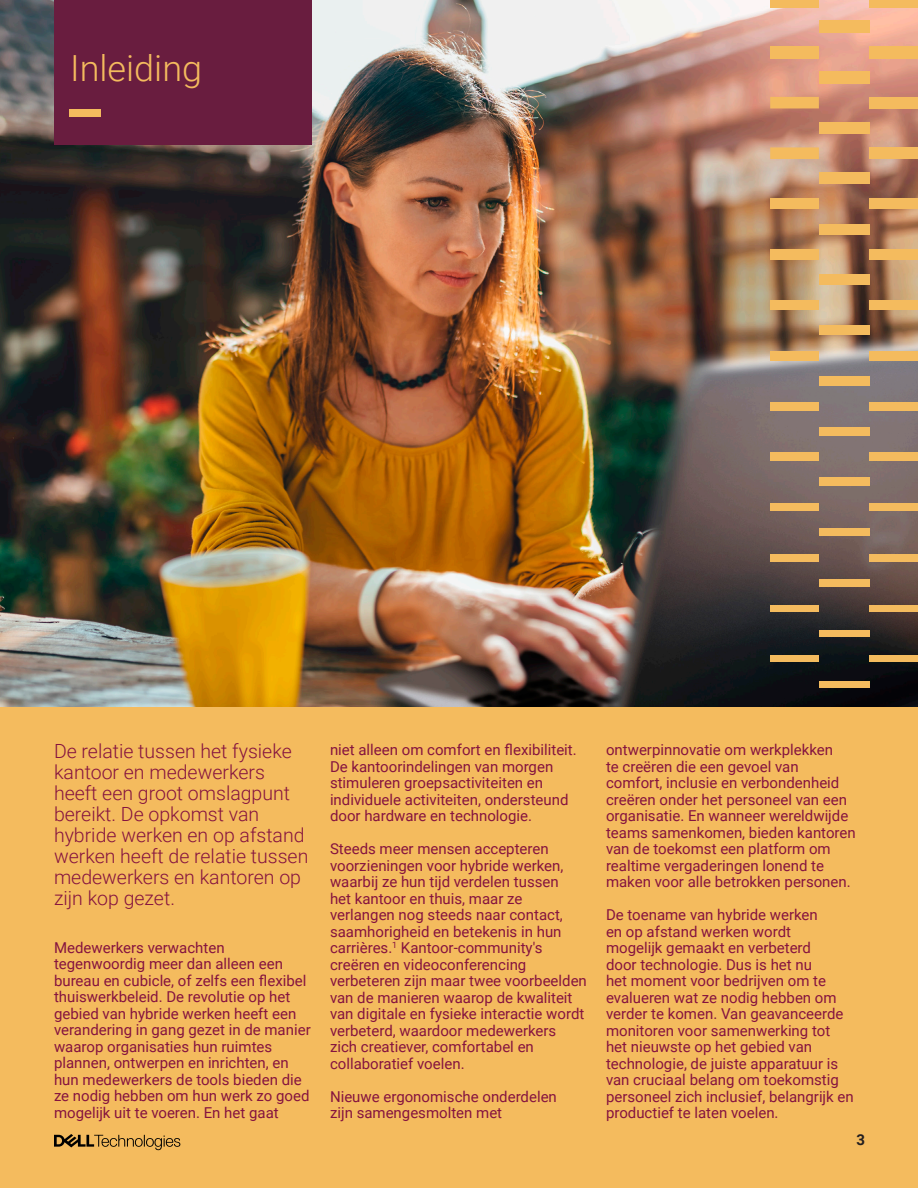
<style>
.page{position:relative;width:918px;height:1188px;background:#f4bb5e}
.page>*{position:absolute;margin:0;border:0;box-sizing:border-box;transform-origin:0 0}
.Chapter{font:300 36px "Roboto";color:#f4bb5e}
.base_text{font:300 19.5px/21px "Roboto";color:#85133f}
.base_text-2{font:15px/16.5px "Roboto";color:#85133f}
.t1{font:700 15px "Roboto";color:#231f20}
</style>
<div class="page">
<img style="left:0;top:0;width:918px;height:706px">
<div style="left:54px;top:0;width:258px;height:145px;background:#691d3f"></div>
<div style="left:70px;top:109px;width:31px;height:8px;background:#f4bb5e"></div>
<svg style="left:54px;top:1134px;width:126px;height:16px"></svg>
<div style="left:770px;top:46px;width:49px;height:12px;background:#f4bb5e"></div>
<div style="left:770px;top:147px;width:49px;height:12px;background:#f4bb5e"></div>
<div style="left:770px;top:249px;width:49px;height:11px;background:#f4bb5e"></div>
<div style="left:770px;top:351px;width:49px;height:9px;background:#f4bb5e"></div>
<div style="left:770px;top:452px;width:49px;height:9px;background:#f4bb5e"></div>
<div style="left:770px;top:554px;width:49px;height:8px;background:#f4bb5e"></div>
<div style="left:770px;top:656px;width:49px;height:6px;background:#f4bb5e"></div>
<div style="left:770px;top:0;width:49px;height:8px;background:#f4bb5e"></div>
<div style="left:770px;top:97px;width:49px;height:11px;background:#f4bb5e"></div>
<div style="left:770px;top:199px;width:49px;height:10px;background:#f4bb5e"></div>
<div style="left:770px;top:300px;width:49px;height:10px;background:#f4bb5e"></div>
<div style="left:770px;top:402px;width:49px;height:8px;background:#f4bb5e"></div>
<div style="left:770px;top:504px;width:49px;height:7px;background:#f4bb5e"></div>
<div style="left:770px;top:605px;width:49px;height:7px;background:#f4bb5e"></div>
<div style="left:819px;top:71px;width:50px;height:13px;background:#f4bb5e"></div>
<div style="left:819px;top:173px;width:50px;height:11px;background:#f4bb5e"></div>
<div style="left:819px;top:274px;width:50px;height:11px;background:#f4bb5e"></div>
<div style="left:819px;top:376px;width:50px;height:9px;background:#f4bb5e"></div>
<div style="left:819px;top:478px;width:50px;height:8px;background:#f4bb5e"></div>
<div style="left:819px;top:579px;width:50px;height:8px;background:#f4bb5e"></div>
<div style="left:819px;top:681px;width:50px;height:6px;background:#f4bb5e"></div>
<div style="left:819px;top:20px;width:50px;height:13px;background:#f4bb5e"></div>
<div style="left:819px;top:122px;width:50px;height:12px;background:#f4bb5e"></div>
<div style="left:819px;top:224px;width:50px;height:10px;background:#f4bb5e"></div>
<div style="left:819px;top:325px;width:50px;height:10px;background:#f4bb5e"></div>
<div style="left:819px;top:427px;width:50px;height:9px;background:#f4bb5e"></div>
<div style="left:819px;top:529px;width:50px;height:7px;background:#f4bb5e"></div>
<div style="left:819px;top:630px;width:50px;height:7px;background:#f4bb5e"></div>
<div style="left:869px;top:46px;width:49px;height:12px;background:#f4bb5e"></div>
<div style="left:869px;top:147px;width:49px;height:12px;background:#f4bb5e"></div>
<div style="left:869px;top:249px;width:49px;height:11px;background:#f4bb5e"></div>
<div style="left:869px;top:351px;width:49px;height:9px;background:#f4bb5e"></div>
<div style="left:869px;top:452px;width:49px;height:9px;background:#f4bb5e"></div>
<div style="left:869px;top:554px;width:49px;height:8px;background:#f4bb5e"></div>
<div style="left:869px;top:656px;width:49px;height:6px;background:#f4bb5e"></div>
<div style="left:869px;top:0;width:49px;height:8px;background:#f4bb5e"></div>
<div style="left:869px;top:97px;width:49px;height:11px;background:#f4bb5e"></div>
<div style="left:869px;top:199px;width:49px;height:10px;background:#f4bb5e"></div>
<div style="left:869px;top:300px;width:49px;height:10px;background:#f4bb5e"></div>
<div style="left:869px;top:402px;width:49px;height:8px;background:#f4bb5e"></div>
<div style="left:869px;top:504px;width:49px;height:7px;background:#f4bb5e"></div>
<div style="left:869px;top:605px;width:49px;height:7px;background:#f4bb5e"></div>
<p class="Chapter" style="left:70px;top:43px;width:133px">Inleiding</p>
<p class="base_text" style="left:54px;top:739px;width:256px">De relatie tussen het fysieke kantoor en medewerkers heeft een groot omslagpunt bereikt. De opkomst van hybride werken en op afstand werken heeft de relatie tussen medewerkers en kantoren op zijn kop gezet.</p>
<p class="base_text-2" style="left:54px;top:939px;width:258px">Medewerkers verwachten tegenwoordig meer dan alleen een bureau en cubicle, of zelfs een flexibel thuiswerkbeleid. De revolutie op het gebied van hybride werken heeft een verandering in gang gezet in de manier waarop organisaties hun ruimtes plannen, ontwerpen en inrichten, en hun medewerkers de tools bieden die ze nodig hebben om hun werk zo goed mogelijk uit te voeren. En het gaat</p>
<p class="base_text-2" style="left:330px;top:741px;width:248px">niet alleen om comfort en flexibiliteit.<br>De kantoorindelingen van morgen stimuleren groepsactiviteiten en individuele activiteiten, ondersteund door hardware en technologie.</p>
<p class="base_text-2" style="left:330px;top:840px;width:258px">Steeds meer mensen accepteren voorzieningen voor hybride werken, waarbij ze hun tijd verdelen tussen<br>het kantoor en thuis, maar ze verlangen nog steeds naar contact, saamhorigheid en betekenis in hun carrières.<sup>1</sup> Kantoor-community's creëren en videoconferencing verbeteren zijn maar twee voorbeelden van de manieren waarop de kwaliteit van digitale en fysieke interactie wordt verbeterd, waardoor medewerkers zich creatiever, comfortabel en collaboratief voelen.</p>
<p class="base_text-2" style="left:330px;top:1088px;width:228px">Nieuwe ergonomische onderdelen zijn samengesmolten met</p>
<p class="base_text-2" style="left:606px;top:741px;width:251px">ontwerpinnovatie om werkplekken<br>te creëren die een gevoel van comfort, inclusie en verbondenheid creëren onder het personeel van een organisatie. En wanneer wereldwijde teams samenkomen, bieden kantoren van de toekomst een platform om realtime vergaderingen lonend te maken voor alle betrokken personen.</p>
<p class="base_text-2" style="left:606px;top:906px;width:249px">De toename van hybride werken<br>en op afstand werken wordt<br>mogelijk gemaakt en verbeterd<br>door technologie. Dus is het nu<br>het moment voor bedrijven om te evalueren wat ze nodig hebben om verder te komen. Van geavanceerde monitoren voor samenwerking tot het nieuwste op het gebied van technologie, de juiste apparatuur is van cruciaal belang om toekomstig personeel zich inclusief, belangrijk en productief te laten voelen.</p>
<p class="t1" style="left:856px;top:1129px;width:10px">3</p>
</div>
